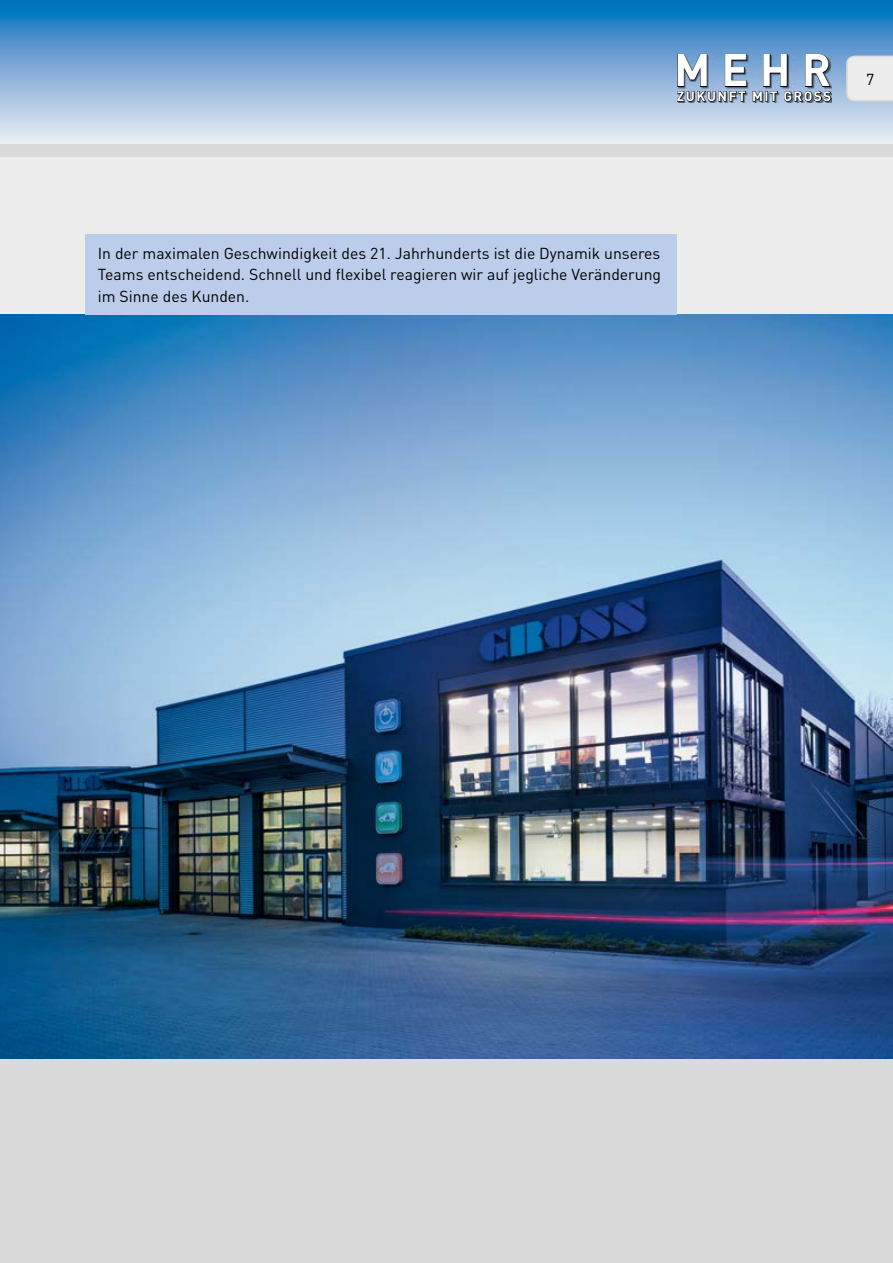
<style>
.page{position:relative;width:893px;height:1263px;background:#fff}
.page>*{position:absolute;margin:0;border:0;box-sizing:border-box;transform-origin:0 0}
.t1{font:700 45px "DIN Pro";color:#fff}
.t2{font:15.75px/21.3px "DIN Pro";color:#000;text-align:justify}
.t3{font:700 13.5px "DIN Pro";letter-spacing:.11em;color:#fff}
</style>
<div class="page">
<svg style="left:0;top:0;width:893px;height:145px;background:#7caed7"></svg>
<div style="left:0;top:157px;width:893px;height:1106px;background:#ececed"></div>
<div style="left:0;top:145px;width:893px;height:12px;background:#dadada"></div>
<img style="left:0;top:315px;width:893px;height:744px">
<img style="left:678px;top:55px;width:154px;height:48px">
<svg style="left:677px;top:54px;width:70px;height:48px;background:#586f88"></svg>
<svg style="left:753px;top:54px;width:78px;height:48px;background:#5d7691"></svg>
<svg style="left:846px;top:56px;width:47px;height:46px;background:#e8e9ea"></svg>
<div style="left:85px;top:234px;width:591px;height:81px;background:#bccdeb"></div>
<div style="left:0;top:1059px;width:893px;height:204px;background:#dadada"></div>
<h1 class="t1" style="left:674px;top:40px;width:159px">MEHR</h1>
<p class="t3" style="left:677px;top:87px;width:156px">ZUKUNFT MIT GROSS</p>
<p class="t2" style="left:866px;top:68px;width:10px">7</p>
<p class="t2" style="left:98px;top:242px;width:565px">In der maximalen Geschwindigkeit des 21. Jahrhunderts ist die Dynamik unseres Teams entscheidend. Schnell und flexibel reagieren wir auf jegliche Veränderung im Sinne des Kunden.</p>
</div>
